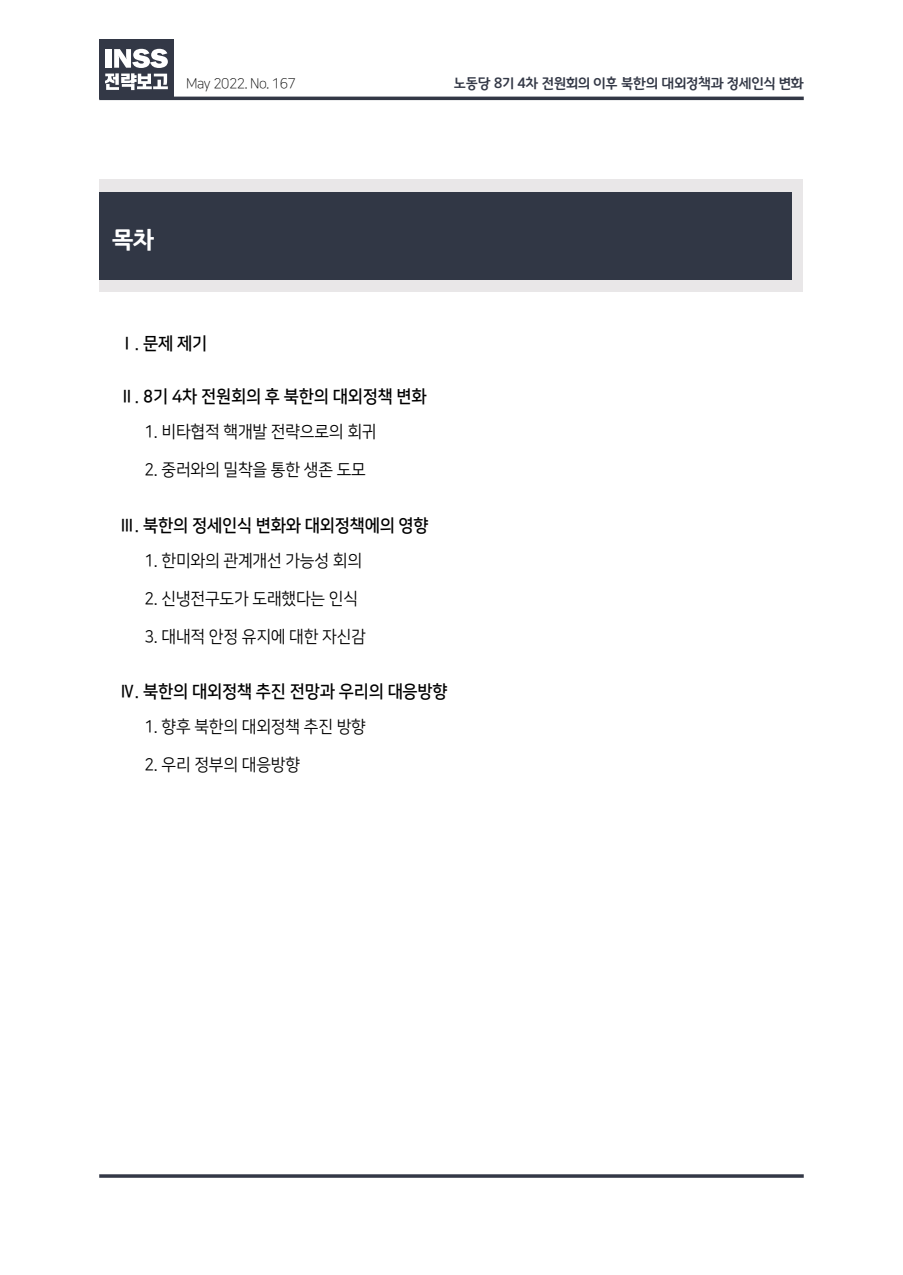
<style>
.page{position:relative;width:903px;height:1275px;background:#fff}
.page>*{position:absolute;margin:0;border:0;box-sizing:border-box;transform-origin:0 0}
.t1{font:700 22.75px "Nanum Gothic OTF Extra";color:#fff}
.t2{font:17.5px "Nanum Square OTFB";letter-spacing:-.01em;color:#000;scale:.95 1}
.t3{font:16.97px "Nanum Square OTFR";letter-spacing:-.01em;color:#000;scale:.95 1}
.t4{font:14.88px "Gyeonggi Title M";letter-spacing:-.02em;color:#333846}
.t5{font:14px "Nanum Square OTFL";letter-spacing:-.03em;color:#000}
</style>
<div class="page">
<div style="left:99px;top:40px;width:75px;height:59px;background:#333846"></div>
<svg style="left:105px;top:49px;width:63px;height:41px"></svg>
<hr style="left:99px;top:97px;width:705px;height:3px;background:#333846">
<svg style="left:99px;top:1174px;width:705px;height:4px;background:#4c505c"></svg>
<div style="left:99px;top:180px;width:704px;height:112px;background:#e9e7e8"></div>
<div style="left:99px;top:192px;width:692px;height:88px;background:#313745"></div>
<p class="t5" style="left:186px;top:76px;width:111px">May 2022. No. 167</p>
<p class="t4" style="left:454px;top:74px;width:351px">노동당 8기 4차 전원회의 이후 북한의 대외정책과 정세인식 변화</p>
<h1 class="t1" style="left:112px;top:227px;width:44px">목차</h1>
<p class="t2" style="left:120px;top:335px;width:94px">Ⅰ. 문제 제기</p>
<p class="t2" style="left:120px;top:387px;width:325px">Ⅱ. 8기 4차 전원회의 후 북한의 대외정책 변화</p>
<p class="t3" style="left:144px;top:423px;width:246px">1. 비타협적 핵개발 전략으로의 회귀</p>
<p class="t3" style="left:144px;top:461px;width:235px">2. 중러와의 밀착을 통한 생존 도모</p>
<p class="t2" style="left:120px;top:516px;width:327px">Ⅲ. 북한의 정세인식 변화와 대외정책에의 영향</p>
<p class="t3" style="left:144px;top:552px;width:231px">1. 한미와의 관계개선 가능성 회의</p>
<p class="t3" style="left:144px;top:590px;width:227px">2. 신냉전구도가 도래했다는 인식</p>
<p class="t3" style="left:144px;top:628px;width:235px">3. 대내적 안정 유지에 대한 자신감</p>
<p class="t2" style="left:120px;top:683px;width:347px">Ⅳ. 북한의 대외정책 추진 전망과 우리의 대응방향</p>
<p class="t3" style="left:144px;top:718px;width:235px">1. 향후 북한의 대외정책 추진 방향</p>
<p class="t3" style="left:144px;top:756px;width:165px">2. 우리 정부의 대응방향</p>
</div>
